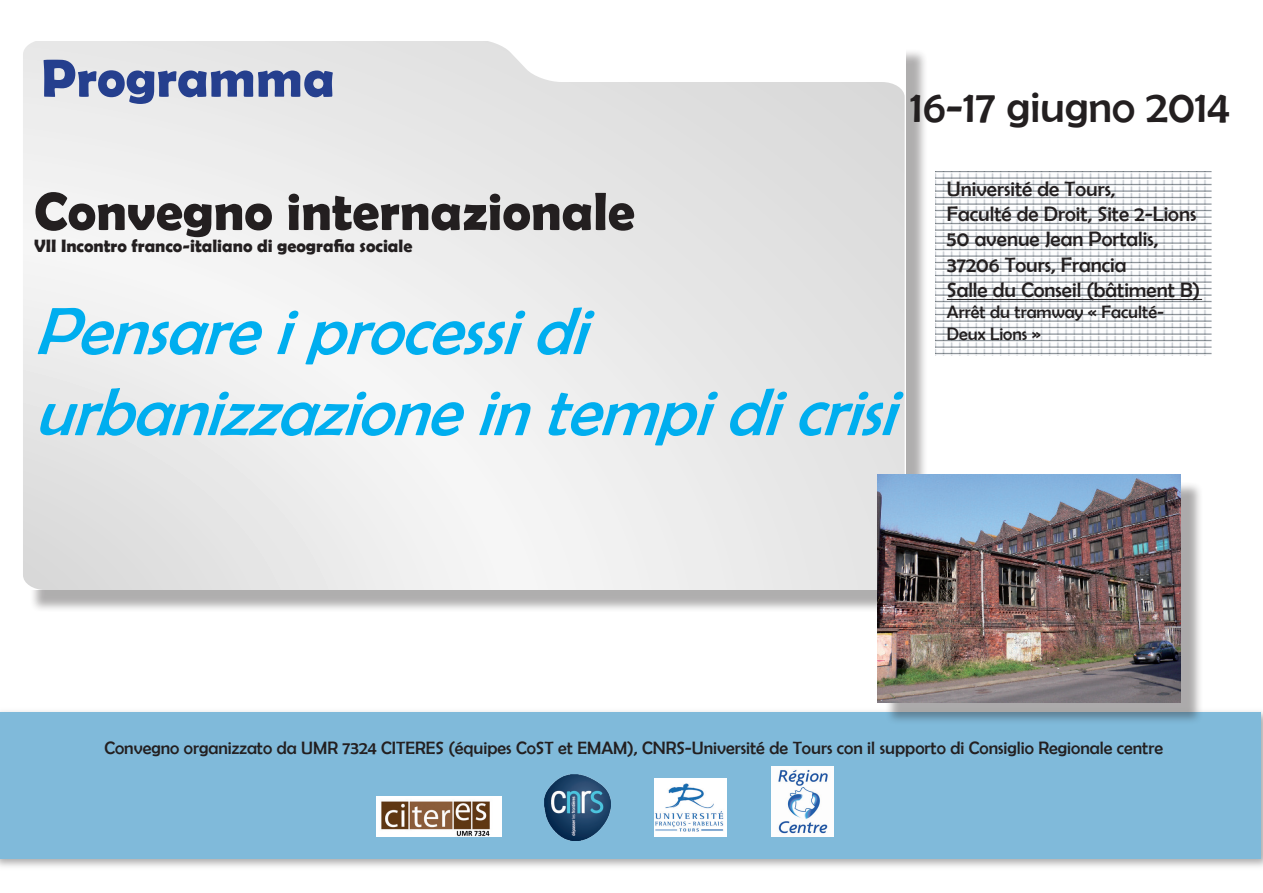
<style>
.page{position:relative;width:1263px;height:893px;background:#fff}
.page>*{position:absolute;margin:0;border:0;box-sizing:border-box;transform-origin:0 0}
.t1{font:italic 67.5px/81px "Berlin Sans FB";color:#00aeef}
.t2{font:700 54px "Berlin Sans FB Demi";color:#231f20}
.t3{font:700 54px "Berlin Sans FB Demi";color:#253f8e}
.t4{font:45px "Berlin Sans FB";color:#231f20}
.t5{font:21px/25.2px "Berlin Sans FB";color:#231f20}
.t6{font:18px/21.6px "Berlin Sans FB";color:#231f20}
.t7{font:700 18px "Berlin Sans FB Demi";color:#231f20}
</style>
<div class="page">
<img style="left:0;top:711px;width:1263px;height:156px">
<div style="left:0;top:713px;width:1260px;height:146px;background:#80bada"></div>
<img style="left:377px;top:796px;width:124px;height:41px">
<img style="left:545px;top:774px;width:66px;height:67px">
<img style="left:654px;top:778px;width:72px;height:59px">
<img style="left:772px;top:766px;width:61px;height:71px">
<div style="left:29px;top:48px;width:900px;height:565px;background:#231f20;opacity:.76"></div>
<svg style="left:23px;top:41px;width:882px;height:549px"></svg>
<div style="left:885px;top:482px;width:319px;height:243px;background:#231f20;opacity:.38"></div>
<img style="left:878px;top:475px;width:302px;height:227px">
<img style="left:935px;top:171px;width:277px;height:185px">
<hr style="left:947px;top:299px;width:255px;height:1px;background:#231f20">
<h2 class="t3" style="left:41px;top:47px;width:295px">Programma</h2>
<h3 class="t4" style="left:910px;top:82px;width:321px">16-17 giugno 2014</h3>
<h2 class="t2" style="left:34px;top:180px;width:602px">Convegno internazionale</h2>
<p class="t7" style="left:34px;top:235px;width:380px">VII Incontro franco-italiano di geografia sociale</p>
<h1 class="t1" style="left:34px;top:290px;width:885px">Pensareiprocessidi urbanizzazioneintempidicrisi</h1>
<p class="t5" style="left:947px;top:176px;width:255px">Université de Tours,<br>Faculté de Droit, Site 2-Lions<br>50 avenue Jean Portalis,<br>37206 Tours, Francia<br>Salle du Conseil (bâtiment B)</p>
<p class="t6" style="left:947px;top:301px;width:219px">Arrêt du tramway « Faculté-<br>Deux Lions »</p>
<p class="t6" style="left:104px;top:737px;width:1060px">Convegno organizzato da UMR 7324 CITERES (équipes CoST et EMAM), CNRS-Université de Tours con il supporto di Consiglio Regionale centre</p>
</div>
